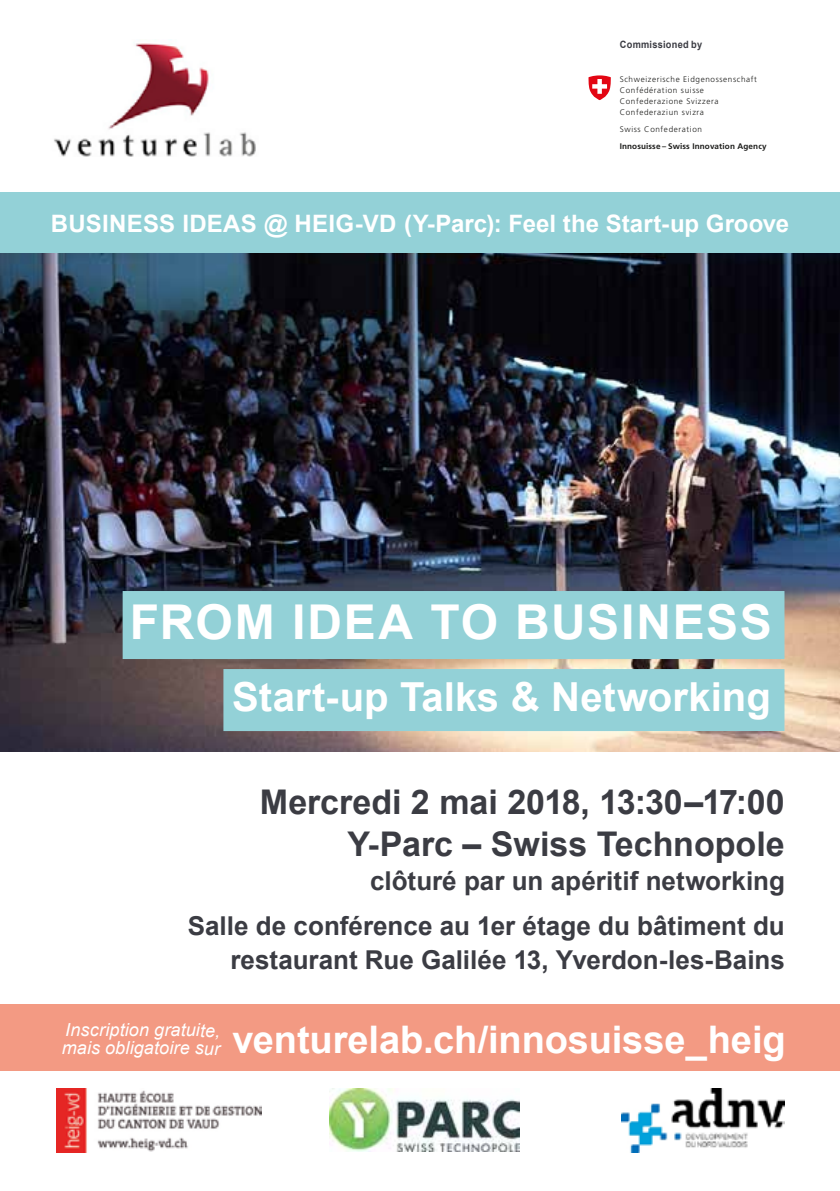
<style>
.page{position:relative;width:840px;height:1191px;background:#fff}
.page>*{position:absolute;margin:0;border:0;box-sizing:border-box;transform-origin:0 0}
.t1{font:700 48px "Arial";letter-spacing:.035em;color:#fff}
.t2{font:700 40px "Arial";color:#fff}
.t3{font:700 38px "Arial";letter-spacing:-.005em;color:#fff}
.t4{font:700 34px/42px "Arial";color:#3b3c43;text-align:right}
.t5{font:700 26px/45.4px "Arial";color:#3b3c43;text-align:right}
.t6{font:700 24px "Arial";letter-spacing:.01em;color:#fff}
.t7{font:italic 18px "Arial";letter-spacing:.01em;color:#fff}
.t8{font:700 10px "Arial";letter-spacing:.025em;color:#3b3c43;scale:.92 1}
.t9{font:300 8.2px/11.2px "Frutiger CE";letter-spacing:.08em;color:#1d1d1b}
.t10{font:700 8.2px "Frutiger CE";letter-spacing:.015em;color:#1d1d1b}
.s1{font-weight:400;font-style:italic;font-size:18px}
</style>
<div class="page">
<img style="left:0;top:253px;width:839px;height:498px">
<img style="left:54px;top:43px;width:202px;height:114px">
<div style="left:0;top:192px;width:839px;height:61px;background:#93d1d7"></div>
<svg style="left:588px;top:75px;width:22px;height:25px"></svg>
<div style="left:123px;top:591px;width:661px;height:68px;background:#93d1d7"></div>
<div style="left:223px;top:669px;width:561px;height:62px;background:#93d1d7"></div>
<div style="left:0;top:1004px;width:839px;height:66px;background:#f39a83"></div>
<img style="left:57px;top:1088px;width:204px;height:64px">
<img style="left:329px;top:1088px;width:189px;height:63px">
<img style="left:621px;top:1088px;width:162px;height:64px">
<p class="t8" style="left:619px;top:38px;width:91px">Commissioned by</p>
<p class="t9" style="left:619px;top:73px;width:139px">Schweizerische Eidgenossenschaft<br>Confédération suisse<br>Confederazione Svizzera<br>Confederaziun svizra</p>
<p class="t9" style="left:619px;top:123px;width:84px">Swiss Confederation</p>
<p class="t10" style="left:619px;top:141px;width:148px">Innosuisse – Swiss Innovation Agency</p>
<h3 class="t6" style="left:51px;top:207px;width:739px">BUSINESS IDEAS @ HEIG-VD (Y-Parc): Feel the Start-up Groove</h3>
<h1 class="t1" style="left:130px;top:590px;width:643px">FROM IDEA TO BUSINESS</h1>
<h2 class="t2" style="left:232px;top:671px;width:540px">Start-up Talks &amp; Networking</h2>
<h3 class="t4" style="left:259px;top:782px;width:526px">Mercredi 2 mai 2018, 13:30–17:00<br>Y-Parc – Swiss Technopole</h3>
<h3 class="t5" style="left:188px;top:859px;width:598px">clôturé par un apéritif networking<br>Salle de conférence au 1er étage du bâtiment du</h3>
<h3 class="t5" style="left:230px;top:938px;width:555px">restaurant Rue Galilée 13, Yverdon-les-Bains</h3>
<h3 class="t7" style="left:65px;top:1018px;width:156px">Inscription gratuite,</h3>
<h3 class="t3" style="left:62px;top:1014px;width:725px"><span class="s1">mais obligatoire sur</span> venturelab.ch/innosuisse_heig</h3>
</div>
